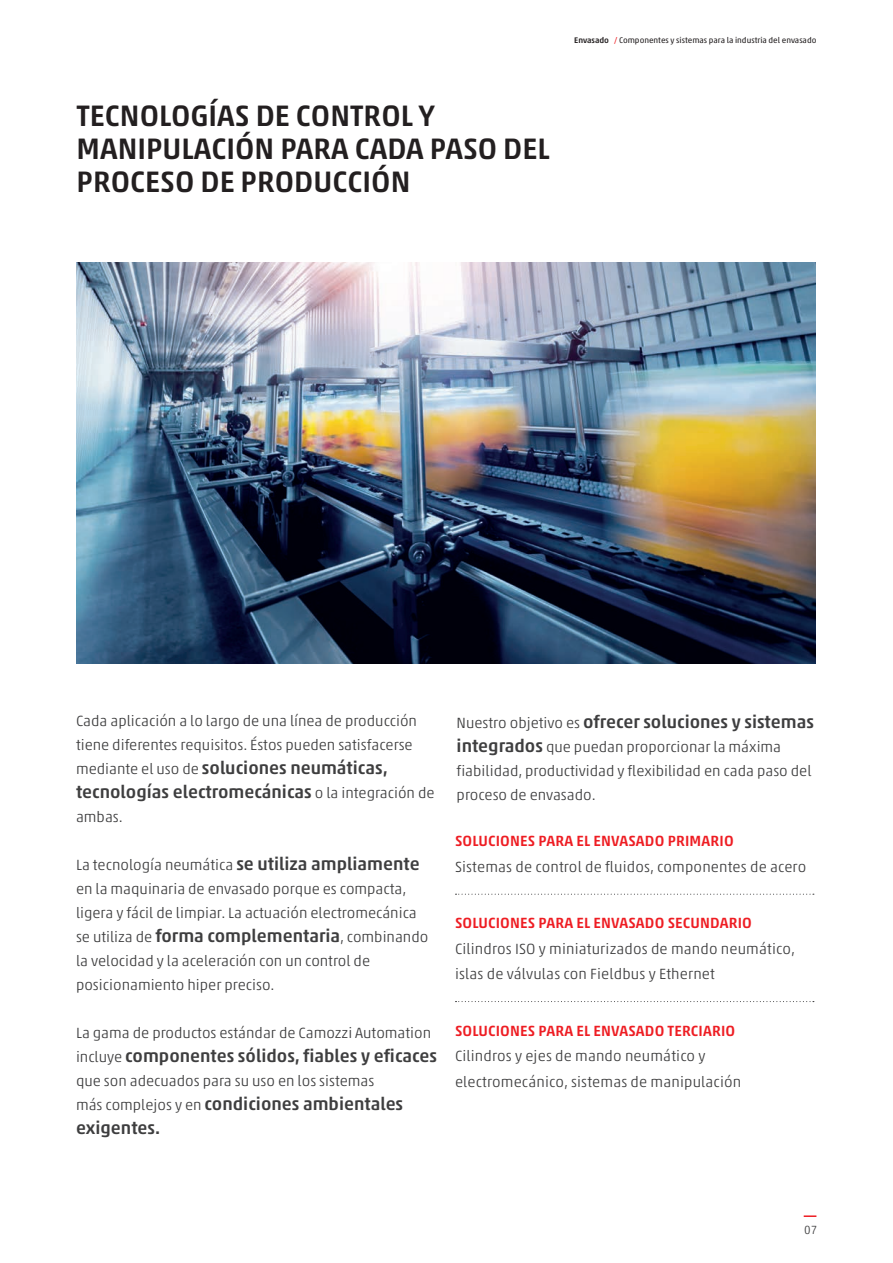
<style>
.page{position:relative;width:893px;height:1263px;background:#fff}
.page>*{position:absolute;margin:0;border:0;box-sizing:border-box;transform-origin:0 0}
.t1{font:500 30px/33px "Akko W1 G";color:#231f20}
.t2{font:500 18px/24px "Akko W1 G";color:#3e3e3f}
.t3{font:300 15px/24px "Akko W1 G";color:#3e3e3f}
.t4{font:500 15px "Akko W1 G";letter-spacing:.01em;color:#ee1d23}
.Testo{font:300 12px "Akko W1 G";color:#3e3e3f}
.t5{font:8.25px "Akko W1 G";color:#231f20}
.s1{font-weight:500}
.s2{color:#ee1d23}
.s3{font-weight:300;font-size:15px}
.s4{font-weight:500;font-size:18px}
</style>
<div class="page">
<svg style="left:804px;top:1215px;width:12px;height:2px"></svg>
<img style="left:77px;top:262px;width:738px;height:401px">
<svg style="left:455px;top:894px;width:359px;height:1px"></svg>
<svg style="left:455px;top:1001px;width:359px;height:1px"></svg>
<p class="t1" style="left:77px;top:97px;width:475px">TECNOLOGÍAS DE CONTROL Y<br>MANIPULACIÓN PARA CADA PASO DEL<br>PROCESO DE PRODUCCIÓN</p>
<p class="t5" style="left:574px;top:34px;width:244px"><span class="s1">Envasado</span> <span class="s2">/</span> Componentes y sistemas para la industria del envasado</p>
<p class="t3" style="left:76px;top:708px;width:342px">Cada aplicación a lo largo de una línea de producción tiene diferentes requisitos. Éstos pueden satisfacerse</p>
<p class="t2" style="left:76px;top:754px;width:360px"><span class="s3">mediante el uso de</span> soluciones neumáticas, tecnologías electromecánicas <span class="s3">o la integración de</span></p>
<p class="t3" style="left:76px;top:804px;width:48px">ambas.</p>
<p class="t3" style="left:76px;top:852px;width:354px">La tecnología neumática <span class="s4">se utiliza ampliamente </span>en la maquinaria de envasado porque es compacta, ligera y fácil de limpiar. La actuación electromecánica se utiliza de <span class="s4">forma complementaria</span>, combinando la velocidad y la aceleración con un control de posicionamiento hiper preciso.</p>
<p class="t3" style="left:76px;top:1020px;width:357px">La gama de productos estándar de Camozzi Automation</p>
<p class="t2" style="left:76px;top:1042px;width:363px"><span class="s3">incluye</span> componentes sólidos, fiables y eficaces</p>
<p class="t3" style="left:76px;top:1068px;width:300px">que son adecuados para su uso en los sistemas</p>
<p class="t2" style="left:76px;top:1090px;width:329px"><span class="s3">más complejos y en</span> condiciones ambientales exigentes.</p>
<p class="t2" style="left:457px;top:709px;width:359px"><span class="s3">Nuestro objetivo es</span> ofrecer soluciones y sistemas</p>
<p class="t3" style="left:457px;top:734px;width:356px"><span class="s4">integrados</span> que puedan proporcionar la máxima fiabilidad, productividad y flexibilidad en cada paso del proceso de envasado.</p>
<p class="t4" style="left:455px;top:830px;width:280px">SOLUCIONES PARA EL ENVASADO PRIMARIO</p>
<p class="t3" style="left:455px;top:853px;width:353px">Sistemas de control de fluidos, componentes de acero</p>
<p class="t4" style="left:455px;top:912px;width:298px">SOLUCIONES PARA EL ENVASADO SECUNDARIO</p>
<p class="t3" style="left:455px;top:935px;width:342px;line-height:25.5px">Cilindros ISO y miniaturizados de mando neumático, islas de válvulas con Fieldbus y Ethernet</p>
<p class="t4" style="left:455px;top:1019px;width:282px">SOLUCIONES PARA EL ENVASADO TERCIARIO</p>
<p class="t3" style="left:455px;top:1043px;width:252px">Cilindros y ejes de mando neumático y</p>
<p class="t3" style="left:455px;top:1068px;width:288px">electromecánico, sistemas de manipulación</p>
<p class="Testo" style="left:804px;top:1221px;width:15px">07</p>
</div>
